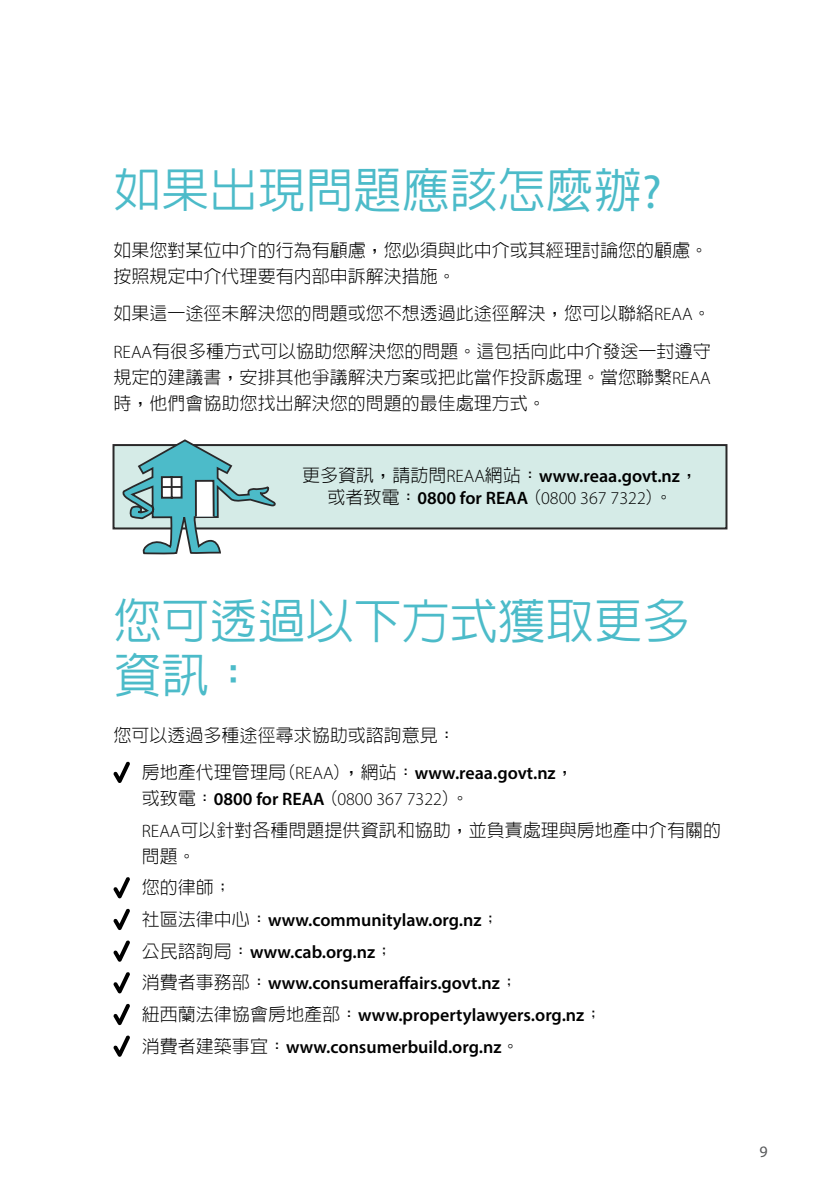
<style>
.page{position:relative;width:840px;height:1191px;background:#fff}
.page>*{position:absolute;margin:0;border:0;box-sizing:border-box;transform-origin:0 0}
.t1{font:500 48px/54px "AR Hei B5";color:#4cbbc9}
.t2{font:600 18px/31.6px "Myriad Pro";color:#000}
.t3{font:300 18px/26px "AR Hei B5";color:#000}
.t4{font:16px "Myriad Pro";color:#58595b}
.s1{font-family:"Myriad Pro";font-weight:400}
.s2{font-family:"Myriad Pro"}
.s3{font-family:"AR Hei B5";font-weight:300}
.s4{font-weight:300}
</style>
<div class="page">
<div style="left:112px;top:444px;width:615px;height:85px;background:#d5ebe7;border:2px solid #292829"></div>
<svg style="left:112px;top:439px;width:165px;height:116px"></svg>
<hr style="left:161px;top:486px;width:21px;height:2px;background:#292829">
<svg style="left:113px;top:761px;width:17px;height:22px"></svg>
<svg style="left:113px;top:877px;width:17px;height:21px"></svg>
<svg style="left:113px;top:908px;width:17px;height:22px"></svg>
<svg style="left:113px;top:940px;width:17px;height:21px"></svg>
<svg style="left:113px;top:972px;width:17px;height:21px"></svg>
<svg style="left:113px;top:1003px;width:17px;height:22px"></svg>
<svg style="left:113px;top:1035px;width:17px;height:21px"></svg>
<h1 class="t1" style="left:113px;top:163px;width:549px">如果出現問題應該怎麼辦<span class="s1">?</span></h1>
<p class="t3" style="left:113px;top:237px;width:595px">如果您對某位中介的行為有顧慮，您必須與此中介或其經理討論您的顧慮。按照規定中介代理要有內部申訴解決措施。</p>
<p class="t3" style="left:113px;top:295px;width:598px;line-height:37.4px">如果這一途徑未解決您的問題或您不想透過此途徑解決，您可以聯絡<span class="s2">REAA</span>。<br><span class="s2">REAA</span>有很多種方式可以協助您解決您的問題。這包括向此中介發送一封遵守</p>
<p class="t3" style="left:113px;top:364px;width:598px">規定的建議書，安排其他爭議解決方案或把此當作投訴處理。當您聯繫<span class="s2">REAA</span>時，他們會協助您找出解決您的問題的最佳處理方式。</p>
<p class="t2" style="left:302px;top:465px;width:397px;line-height:21.6px;text-align:center"><span class="s3">更多資訊，請訪問</span><span class="s4">REAA</span><span class="s3">網站：</span>www.reaa.govt.nz<span class="s3">，或者致電：</span>0800 for REAA <span class="s3">(</span><span class="s4">0800 367 7322</span><span class="s3">)。</span></p>
<h1 class="t1" style="left:113px;top:594px;width:577px">您可透過以下方式獲取更多資訊：</h1>
<p class="t3" style="left:113px;top:722px;width:343px">您可以透過多種途徑尋求協助或諮詢意見：</p>
<p class="t2" style="left:142px;top:759px;width:433px;line-height:26px"><span class="s3">房地產代理管理局(</span><span class="s4">REAA</span><span class="s3">)，網站：</span>www.reaa.govt.nz<span class="s3">，或致電：</span>0800 for REAA <span class="s3">(</span><span class="s4">0800 367 7322</span><span class="s3">)。</span></p>
<p class="t3" style="left:142px;top:817px;width:580px"><span class="s2">REAA</span>可以針對各種問題提供資訊和協助，並負責處理與房地產中介有關的問題。</p>
<p class="t3" style="left:142px;top:874px;width:91px">您的律師；</p>
<p class="t2" style="left:142px;top:903px;width:461px"><span class="s3">社區法律中心：</span>www.communitylaw.org.nz<span class="s3">；<br>公民諮詢局：</span>www.cab.org.nz<span class="s3">；<br>消費者事務部：</span>www.consumeraffairs.govt.nz<span class="s3">；<br>紐西蘭法律協會房地產部：</span>www.propertylawyers.org.nz<span class="s3">；消費者建築事宜：</span>www.consumerbuild.org.nz<span class="s3">。</span></p>
<p class="t4" style="left:759px;top:1141px;width:10px">9</p>
</div>
